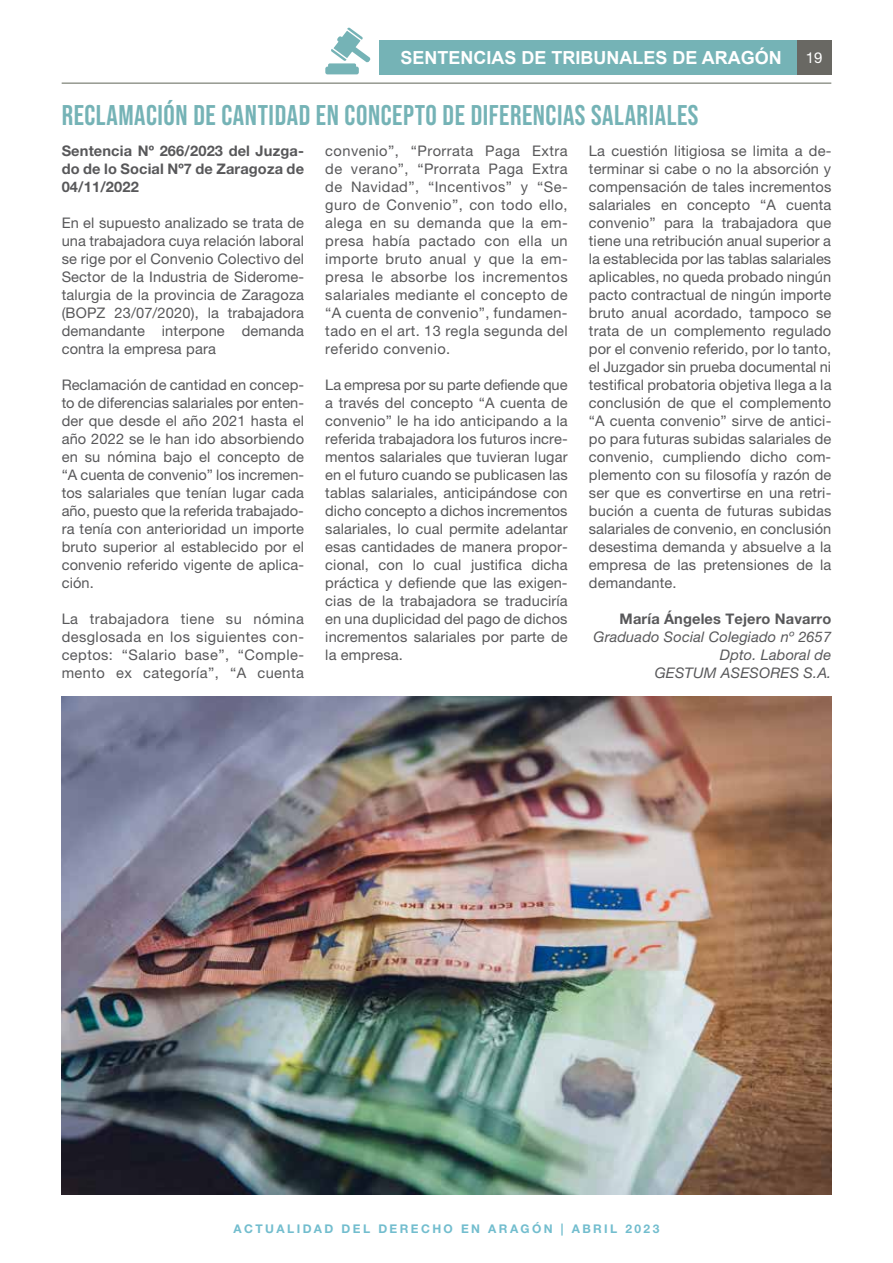
<style>
.page{position:relative;width:893px;height:1263px;background:#fff}
.page>*{position:absolute;margin:0;border:0;box-sizing:border-box;transform-origin:0 0}
.t1{font:700 28.5px "Bebas Neue Pro";letter-spacing:.02em;color:#75b3b6}
.t2{font:700 18px "Arial";color:#fff}
.t3{font:15px "Helvetica Neue LT Pro";color:#fff}
.t4{font:14.7px/18px "Helvetica Neue LT Pro";letter-spacing:.01em;color:#58585a;text-align:justify}
.t5{font:700 14.7px/18px "Helvetica Neue LT Pro";letter-spacing:.01em;color:#58585a;text-align:justify}
.t6{font:italic 14.7px/18px "Helvetica Neue LT Pro";letter-spacing:.01em;color:#58585a;text-align:right}
.t7{font:700 12px "Helvetica Neue LT Pro";letter-spacing:.2em;color:#72bdce}
</style>
<div class="page">
<hr style="left:62px;top:83px;width:769px;height:1px;background:#72776b">
<svg style="left:325px;top:27px;width:46px;height:47px"></svg>
<div style="left:379px;top:40px;width:418px;height:34px;background:#75b3b6"></div>
<div style="left:797px;top:40px;width:34px;height:34px;background:#696863"></div>
<img style="left:62px;top:696px;width:769px;height:499px">
<p class="t2" style="left:400px;top:46px;width:383px">SENTENCIAS DE TRIBUNALES DE ARAGÓN</p>
<p class="t3" style="left:806px;top:48px;width:18px">19</p>
<h1 class="t1" style="left:62px;top:99px;width:638px">RECLAMACIÓN DE CANTIDAD EN CONCEPTO DE DIFERENCIAS SALARIALES</h1>
<p class="t5" style="left:62px;top:141px;width:244px">Sentencia Nº 266/2023 del Juzga&shy;do de lo Social Nº7 de Zaragoza de 04/11/2022</p>
<p class="t4" style="left:62px;top:214px;width:244px">En el supuesto analizado se trata de una trabajadora cuya relación laboral se rige por el Convenio Colectivo del Sector de la Industria de Siderome&shy;talurgia de la provincia de Zaragoza (BOPZ 23/07/2020), la trabajadora demandante interpone demanda contra la empresa para</p>
<p class="t4" style="left:62px;top:376px;width:244px">Reclamación de cantidad en concep&shy;to de diferencias salariales por enten&shy;der que desde el año 2021 hasta el año 2022 se le han ido absorbiendo en su nómina bajo el concepto de “A cuenta de convenio” los incremen&shy;tos salariales que tenían lugar cada año, puesto que la referida trabajado&shy;ra tenía con anterioridad un importe bruto superior al establecido por el convenio referido vigente de aplica&shy;ción.</p>
<p class="t4" style="left:62px;top:610px;width:244px">La trabajadora tiene su nómina desglosada en los siguientes con&shy;ceptos: “Salario base”, “Comple&shy;mento ex categoría”, “A cuenta</p>
<p class="t4" style="left:325px;top:142px;width:244px">convenio”, “Prorrata Paga Extra de verano”, “Prorrata Paga Extra de Navidad”, “Incentivos” y “Se&shy;guro de Convenio”, con todo ello, alega en su demanda que la em&shy;presa había pactado con ella un importe bruto anual y que la em&shy;presa le absorbe los incrementos salariales mediante el concepto de “A cuenta de convenio”, fundamen&shy;tado en el art. 13 regla segunda del referido convenio.</p>
<p class="t4" style="left:325px;top:376px;width:244px">La empresa por su parte defiende que a través del concepto “A cuenta de convenio” le ha ido anticipando a la referida trabajadora los futuros incre&shy;mentos salariales que tuvieran lugar en el futuro cuando se publicasen las tablas salariales, anticipándose con dicho concepto a dichos incrementos salariales, lo cual permite adelantar esas cantidades de manera propor&shy;cional, con lo cual justifica dicha práctica y defiende que las exigen&shy;cias de la trabajadora se traduciría en una duplicidad del pago de dichos incrementos salariales por parte de la empresa.</p>
<p class="t4" style="left:589px;top:142px;width:244px">La cuestión litigiosa se limita a de&shy;terminar si cabe o no la absorción y compensación de tales incrementos salariales en concepto “A cuenta convenio” para la trabajadora que tiene una retribución anual superior a la establecida por las tablas salariales aplicables, no queda probado ningún pacto contractual de ningún importe bruto anual acordado, tampoco se trata de un complemento regulado por el convenio referido, por lo tanto, el Juzgador sin prueba documental ni testifical probatoria objetiva llega a la conclusión de que el complemento “A cuenta convenio” sirve de antici&shy;po para futuras subidas salariales de convenio, cumpliendo dicho com&shy;plemento con su filosofía y razón de ser que es convertirse en una retri&shy;bución a cuenta de futuras subidas salariales de convenio, en conclusión desestima demanda y absuelve a la empresa de las pretensiones de la demandante.</p>
<p class="t5" style="left:620px;top:610px;width:213px">María Ángeles Tejero Navarro</p>
<p class="t6" style="left:593px;top:628px;width:239px">Graduado Social Colegiado nº 2657<br>Dpto. Laboral de<br>GESTUM ASESORES S.A.</p>
<p class="t7" style="left:234px;top:1221px;width:427px">ACTUALIDAD DEL DERECHO EN ARAGÓN | ABRIL 2023</p>
</div>
